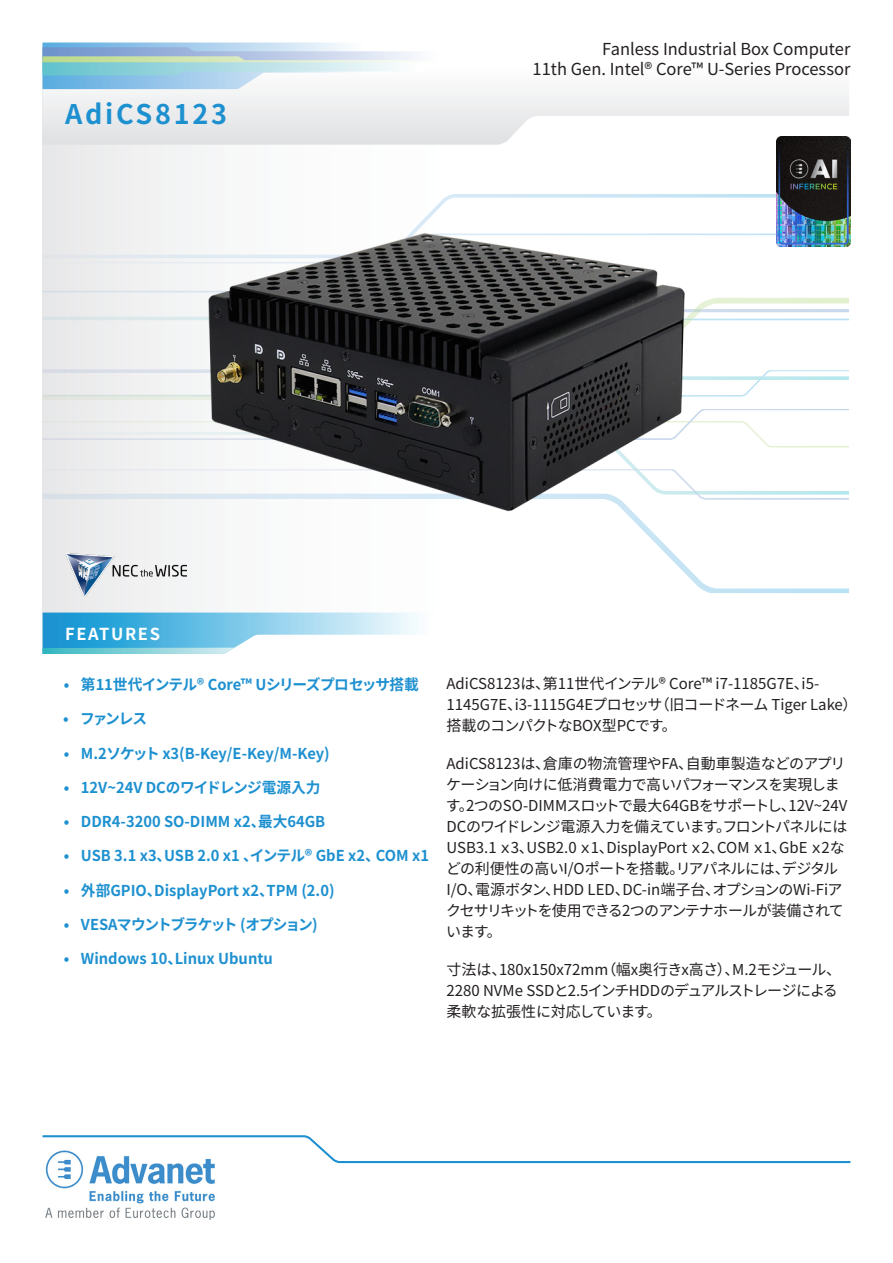
<style>
.page{position:relative;width:893px;height:1263px;background:#fff}
.page>*{position:absolute;margin:0;border:0;box-sizing:border-box;transform-origin:0 0}
.t1{font:700 27px "Noto Sans CJ Kjp";letter-spacing:.1em;color:#1d90d0}
.t2{font:16.5px "Noto Sans CJ Kjp";color:#231f20}
.t3{font:700 16.5px "Noto Sans CJ Kjp";letter-spacing:.1em;color:#fff}
.t4{font:15px/21px "Noto Sans CJ Kjp";letter-spacing:-.02em;color:#231f20}
.t5{font:700 15px "Noto Sans CJ Kjp";color:#1d90d0}
.t6{font:15px/21px "Noto Sans CJ Kjp";color:#231f20}
.t7{font:700 15px "Noto Sans CJ Kjp";letter-spacing:-.035em;color:#1d90d0}
.t8{font:700 15px "Noto Sans CJ Kjp";letter-spacing:-.07em;color:#1d90d0}
</style>
<div class="page">
<svg style="left:43px;top:1135px;width:807px;height:28px"></svg>
<img style="left:43px;top:1140px;width:200px;height:80px">
<svg style="left:42px;top:43px;width:809px;height:569px"></svg>
<svg style="left:43px;top:42px;width:806px;height:103px"></svg>
<svg style="left:43px;top:43px;width:412px;height:46px"></svg>
<svg style="left:43px;top:612px;width:375px;height:42px"></svg>
<img style="left:200px;top:198px;width:493px;height:349px">
<img style="left:776px;top:136px;width:74px;height:110px">
<img style="left:65px;top:553px;width:122px;height:44px">
<p class="t1" style="left:65px;top:99px;width:163px">AdiCS8123</p>
<p class="t2" style="left:602px;top:40px;width:250px">Fanless Industrial Box Computer</p>
<p class="t2" style="left:533px;top:60px;width:319px">11th Gen. Intel® Core™ U-Series Processor</p>
<p class="t3" style="left:65px;top:624px;width:97px">FEATURES</p>
<p class="t7" style="left:64px;top:676px;width:357px">• 第11世代インテル® Core™ Uシリーズプロセッサ搭載</p>
<p class="t5" style="left:63px;top:710px;width:85px">• ファンレス</p>
<p class="t5" style="left:64px;top:745px;width:267px">• M.2ソケット x3(B-Key/E-Key/M-Key)</p>
<p class="t5" style="left:64px;top:779px;width:258px">• 12V~24V DCのワイドレンジ電源入力</p>
<p class="t5" style="left:64px;top:813px;width:263px">• DDR4-3200 SO-DIMM x2、最大64GB</p>
<p class="t5" style="left:64px;top:847px;width:366px">• USB 3.1 x3、USB 2.0 x1 、インテル® GbE x2、COM x1</p>
<p class="t5" style="left:64px;top:882px;width:272px">• 外部GPIO、DisplayPort x2、TPM (2.0)</p>
<p class="t8" style="left:64px;top:916px;width:255px">• VESAマウントブラケット (オプション)</p>
<p class="t5" style="left:64px;top:950px;width:210px">• Windows 10、Linux Ubuntu</p>
<p class="t6" style="left:446px;top:673px;width:412px">AdiCS8123は、第11世代インテル® Core™ i7-1185G7E、i5-<br>1145G7E、i3-1115G4Eプロセッサ（旧コードネーム Tiger Lake）搭載のコンパクトなBOX型PCです。</p>
<p class="t4" style="left:446px;top:753px;width:403px">AdiCS8123は、倉庫の物流管理やFA、自動車製造などのアプリケーション向けに低消費電力で高いパフォーマンスを実現します。2つのSO-DIMMスロットで最大64GBをサポートし、12V~24V DCのワイドレンジ電源入力を備えています。フロントパネルにはUSB3.1 ｘ3、USB2.0 ｘ1、DisplayPort ｘ2、COM ｘ1、GbE ｘ2などの利便性の高いI/Oポートを搭載。リアパネルには、デジタルI/O、電源ボタン、HDD LED、DC-in端子台、オプションのWi-Fiアクセサリキットを使用できる2つのアンテナホールが装備されています。</p>
<p class="t4" style="left:446px;top:959px;width:396px">寸法は、180x150x72mm（幅x奥行きx高さ）、M.2モジュール、<br>2280 NVMe SSDと2.5インチHDDのデュアルストレージによる柔軟な拡張性に対応しています。</p>
</div>
